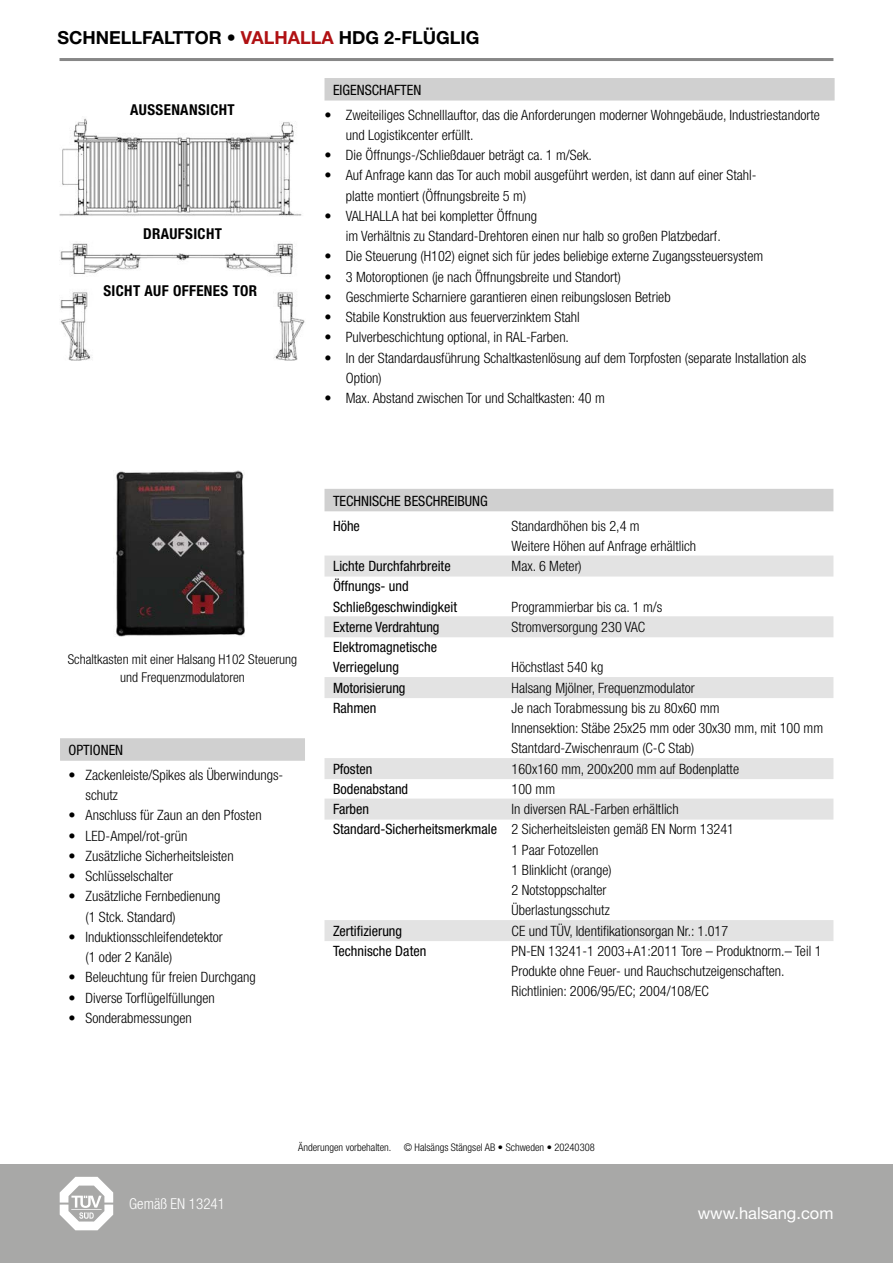
<style>
.page{position:relative;width:893px;height:1263px;background:#fff}
.page>*{position:absolute;margin:0;border:0;box-sizing:border-box;transform-origin:0 0}
.t1{font:700 18px "Helvetica Neue LT Std";color:#000}
.t2{font:16.5px "Helvetica Neue LT Std";color:#fff}
.t3{font:700 condensed 15px "Helvetica Neue LT Std";letter-spacing:.025em;color:#000}
.t4{font:300 condensed 15px "Helvetica Neue LT Std";color:#fff}
.t5{font:300 condensed 14.25px/20.2px "Helvetica Neue LT Std";color:#000}
.t6{font:condensed 14.25px/20.2px "Helvetica Neue LT Std";color:#000}
.t7{font:300 condensed 13.5px/18px "Helvetica Neue LT Std";color:#000;text-align:center}
.t8{font:300 condensed 10.5px "Helvetica Neue LT Std";color:#000}
.s1{color:#b01113}
.s2{font-weight:400}
</style>
<div class="page">
<div style="left:0;top:1164px;width:893px;height:99px;background:#a8a8a7"></div>
<img style="left:59px;top:118px;width:246px;height:243px">
<hr style="left:60px;top:58px;width:773px;height:3px;background:#878787">
<div style="left:324px;top:78px;width:511px;height:23px;background:#d0d0d0"></div>
<div style="left:324px;top:489px;width:509px;height:22px;background:#d0d0d0"></div>
<div style="left:324px;top:555px;width:509px;height:21px;background:#e3e3e3"></div>
<div style="left:324px;top:616px;width:509px;height:21px;background:#e3e3e3"></div>
<div style="left:324px;top:677px;width:509px;height:21px;background:#e3e3e3"></div>
<div style="left:324px;top:758px;width:509px;height:21px;background:#e3e3e3"></div>
<div style="left:324px;top:798px;width:509px;height:21px;background:#e3e3e3"></div>
<div style="left:324px;top:920px;width:509px;height:21px;background:#e3e3e3"></div>
<svg style="left:60px;top:1177px;width:53px;height:53px"></svg>
<div style="left:60px;top:738px;width:245px;height:23px;background:#d0d0d0"></div>
<img style="left:113px;top:470px;width:132px;height:167px">
<p class="t1" style="left:57px;top:26px;width:423px">SCHNELLFALTTOR • <span class="s1">VALHALLA</span> HDG 2-FLÜGLIG</p>
<p class="t3" style="left:130px;top:101px;width:106px">AUSSENANSICHT</p>
<p class="t3" style="left:143px;top:224px;width:80px">DRAUFSICHT</p>
<p class="t3" style="left:103px;top:281px;width:155px">SICHT AUF OFFENES TOR</p>
<p class="t6" style="left:333px;top:80px;width:90px">EIGENSCHAFTEN</p>
<p class="t5" style="left:346px;top:104px;width:476px;text-indent:-21px">• Zweiteiliges Schnelllauftor, das die Anforderungen moderner Wohngebäude, Industriestandorte und Logistikcenter erfüllt.</p>
<p class="t5" style="left:324px;top:145px;width:269px">• Die Öffnungs-/Schließdauer beträgt ca. 1 m/Sek.</p>
<p class="t5" style="left:346px;top:165px;width:412px;text-indent:-21px">• Auf Anfrage kann das Tor auch mobil ausgeführt werden, ist dann auf einer Stahl&shy;platte montiert (Öffnungsbreite 5 m)</p>
<p class="t5" style="left:346px;top:206px;width:376px;text-indent:-21px">• VALHALLA hat bei kompletter Öffnung<br>im Verhältnis zu Standard-Drehtoren einen nur halb so großen Platzbedarf.</p>
<p class="t5" style="left:324px;top:246px;width:440px">• Die Steuerung (H102) eignet sich für jedes beliebige externe Zugangssteuersystem</p>
<p class="t5" style="left:324px;top:266px;width:298px">• 3 Motoroptionen (je nach Öffnungsbreite und Standort)</p>
<p class="t5" style="left:324px;top:287px;width:348px">• Geschmierte Scharniere garantieren einen reibungslosen Betrieb</p>
<p class="t5" style="left:324px;top:307px;width:257px">• Stabile Konstruktion aus feuerverzinktem Stahl</p>
<p class="t5" style="left:324px;top:327px;width:246px">• Pulverbeschichtung optional, in RAL-Farben.</p>
<p class="t5" style="left:346px;top:347px;width:462px;text-indent:-21px">• In der Standardausführung Schaltkastenlösung auf dem Torpfosten (separate Installation als<br>Option)</p>
<p class="t5" style="left:324px;top:388px;width:282px">• Max. Abstand zwischen Tor und Schaltkasten: 40 m</p>
<p class="t7" style="left:68px;top:650px;width:231px">Schaltkasten mit einer Halsang H102 Steuerung und Frequenzmodulatoren</p>
<p class="t6" style="left:69px;top:740px;width:56px">OPTIONEN</p>
<p class="t5" style="left:86px;top:765px;width:199px;text-indent:-17px">• Zackenleiste/Spikes als Überwindungs&shy;schutz</p>
<p class="t5" style="left:69px;top:805px;width:195px">• Anschluss für Zaun an den Pfosten</p>
<p class="t5" style="left:69px;top:825px;width:120px">• LED-Ampel/rot-grün</p>
<p class="t5" style="left:69px;top:846px;width:167px">• Zusätzliche Sicherheitsleisten</p>
<p class="t5" style="left:69px;top:866px;width:106px">• Schlüsselschalter</p>
<p class="t5" style="left:86px;top:886px;width:136px;text-indent:-17px">• Zusätzliche Fernbedienung (1 Stck. Standard)</p>
<p class="t5" style="left:86px;top:927px;width:139px;text-indent:-17px">• Induktionsschleifendetektor (1 oder 2 Kanäle)</p>
<p class="t5" style="left:69px;top:967px;width:189px">• Beleuchtung für freien Durchgang</p>
<p class="t5" style="left:69px;top:987px;width:148px">• Diverse Torflügelfüllungen</p>
<p class="t5" style="left:69px;top:1008px;width:125px">• Sonderabmessungen</p>
<p class="t6" style="left:333px;top:489px;width:156px;line-height:24.5px">TECHNISCHE BESCHREIBUNG<br>Höhe</p>
<p class="t5" style="left:512px;top:515px;width:186px">Standardhöhen bis 2,4 m<br>Weitere Höhen auf Anfrage erhältlich</p>
<p class="t6" style="left:333px;top:556px;width:119px">Lichte Durchfahrbreite</p>
<p class="t5" style="left:512px;top:556px;width:72px">Max. 6 Meter)</p>
<p class="t6" style="left:333px;top:576px;width:126px">Öffnungs- und<br>Schließgeschwindigkeit</p>
<p class="t5" style="left:512px;top:596px;width:152px">Programmierbar bis ca. 1 m/s</p>
<p class="t6" style="left:333px;top:616px;width:108px">Externe Verdrahtung</p>
<p class="t5" style="left:512px;top:616px;width:135px">Stromversorgung 230 VAC</p>
<p class="t6" style="left:333px;top:637px;width:106px">Elektromagnetische<br>Verriegelung</p>
<p class="t5" style="left:512px;top:657px;width:93px">Höchstlast 540 kg</p>
<p class="t6" style="left:333px;top:677px;width:74px">Motorisierung</p>
<p class="t5" style="left:512px;top:677px;width:185px">Halsang Mjölner, Frequenzmodulator</p>
<p class="t6" style="left:333px;top:697px;width:45px">Rahmen</p>
<p class="t5" style="left:512px;top:697px;width:313px">Je nach Torabmessung bis zu 80x60 mm<br>Innensektion: Stäbe 25x25 mm oder 30x30 mm, mit 100 mm<br>Stantdard-Zwischenraum (C-C Stab)</p>
<p class="t6" style="left:333px;top:758px;width:41px">Pfosten</p>
<p class="t5" style="left:512px;top:758px;width:229px">160x160 mm, 200x200 mm auf Bodenplatte</p>
<p class="t6" style="left:333px;top:778px;width:77px">Bodenabstand</p>
<p class="t5" style="left:512px;top:778px;width:45px">100 mm</p>
<p class="t6" style="left:333px;top:799px;width:38px">Farben</p>
<p class="t5" style="left:512px;top:799px;width:169px">In diversen RAL-Farben erhältlich</p>
<p class="t5" style="left:333px;top:819px;width:403px"><span class="s2">Standard-Sicherheitsmerkmale</span> 2 Sicherheitsleisten gemäß EN Norm 13241</p>
<p class="t5" style="left:512px;top:839px;width:88px">1 Paar Fotozellen</p>
<p class="t5" style="left:512px;top:859px;width:102px">1 Blinklicht (orange)</p>
<p class="t5" style="left:512px;top:880px;width:96px">2 Notstoppschalter</p>
<p class="t5" style="left:512px;top:900px;width:100px">Überlastungsschutz</p>
<p class="t6" style="left:333px;top:920px;width:71px">Zertifizierung</p>
<p class="t5" style="left:512px;top:920px;width:218px">CE und TÜV, Identifikationsorgan Nr.: 1.017</p>
<p class="t6" style="left:333px;top:940px;width:95px">Technische Daten</p>
<p class="t5" style="left:512px;top:940px;width:311px">PN-EN 13241-1 2003+A1:2011 Tore – Produktnorm.– Teil 1<br>Produkte ohne Feuer- und Rauchschutzeigenschaften.<br>Richtlinien: 2006/95/EC; 2004/108/EC</p>
<p class="t4" style="left:129px;top:1195px;width:97px">Gemäß EN 13241</p>
<p class="t8" style="left:298px;top:1141px;width:298px">Änderungen vorbehalten. © Halsängs Stängsel AB • Schweden • 20240308</p>
<p class="t2" style="left:698px;top:1203px;width:137px">www.halsang.com</p>
</div>
